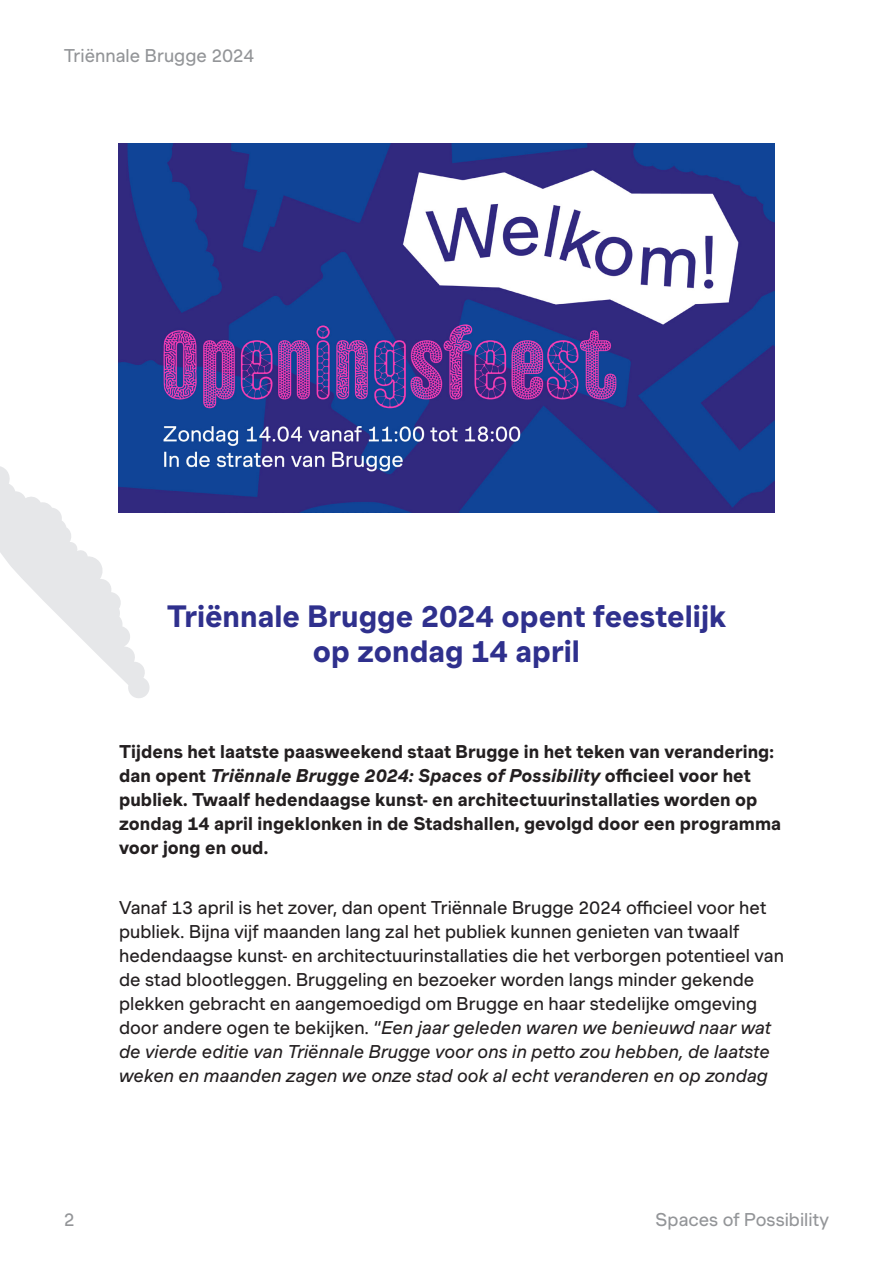
<style>
.page{position:relative;width:893px;height:1263px;background:#fff}
.page>*{position:absolute;margin:0;border:0;box-sizing:border-box;transform-origin:0 0}
.Tribru24_-_titel_1_tekst{font:700 30px/34.5px "Muoto";color:#2f308d;text-align:center}
.TRIBRU24_-_body_tekst{font:18px/24px "Muoto";color:#231f20}
.TRIBRU24_-_body_tekst-2{font:700 18px/24px "Muoto";letter-spacing:.005em;color:#231f20}
.t1{font:18px "Muoto";color:#939598}
.s1{font-style:italic}
</style>
<div class="page">
<svg style="left:0;top:466px;width:151px;height:232px"></svg>
<img style="left:118px;top:143px;width:656px;height:369px">
<p class="t1" style="left:64px;top:43px;width:192px">Triënnale Brugge 2024</p>
<p class="Tribru24_-_titel_1_tekst" style="left:167px;top:598px;width:561px">Triënnale Brugge 2024 opent feestelijk op zondag 14 april</p>
<p class="TRIBRU24_-_body_tekst-2" style="left:119px;top:739px;width:664px">Tijdens het laatste paasweekend staat Brugge in het teken van verandering: dan opent <span class="s1">Triënnale Brugge 2024: Spaces of Possibility</span> officieel voor het publiek. Twaalf hedendaagse kunst- en architectuurinstallaties worden op zondag 14 april ingeklonken in de Stadshallen, gevolgd door een programma voor jong en oud.</p>
<p class="TRIBRU24_-_body_tekst" style="left:119px;top:895px;width:666px">Vanaf 13 april is het zover, dan opent Triënnale Brugge 2024 officieel voor het publiek. Bijna vijf maanden lang zal het publiek kunnen genieten van twaalf hedendaagse kunst- en architectuurinstallaties die het verborgen potentieel van de stad blootleggen. Bruggeling en bezoeker worden langs minder gekende plekken gebracht en aangemoedigd om Brugge en haar stedelijke omgeving door andere ogen te bekijken. “<span class="s1">Een jaar geleden waren we benieuwd naar wat de vierde editie van Triënnale Brugge voor ons in petto zou hebben, de laatste weken en maanden zagen we onze stad ook al echt veranderen en op zondag</span></p>
<p class="t1" style="left:64px;top:1207px;width:13px">2</p>
<p class="t1" style="left:656px;top:1207px;width:175px">Spaces of Possibility</p>
</div>
